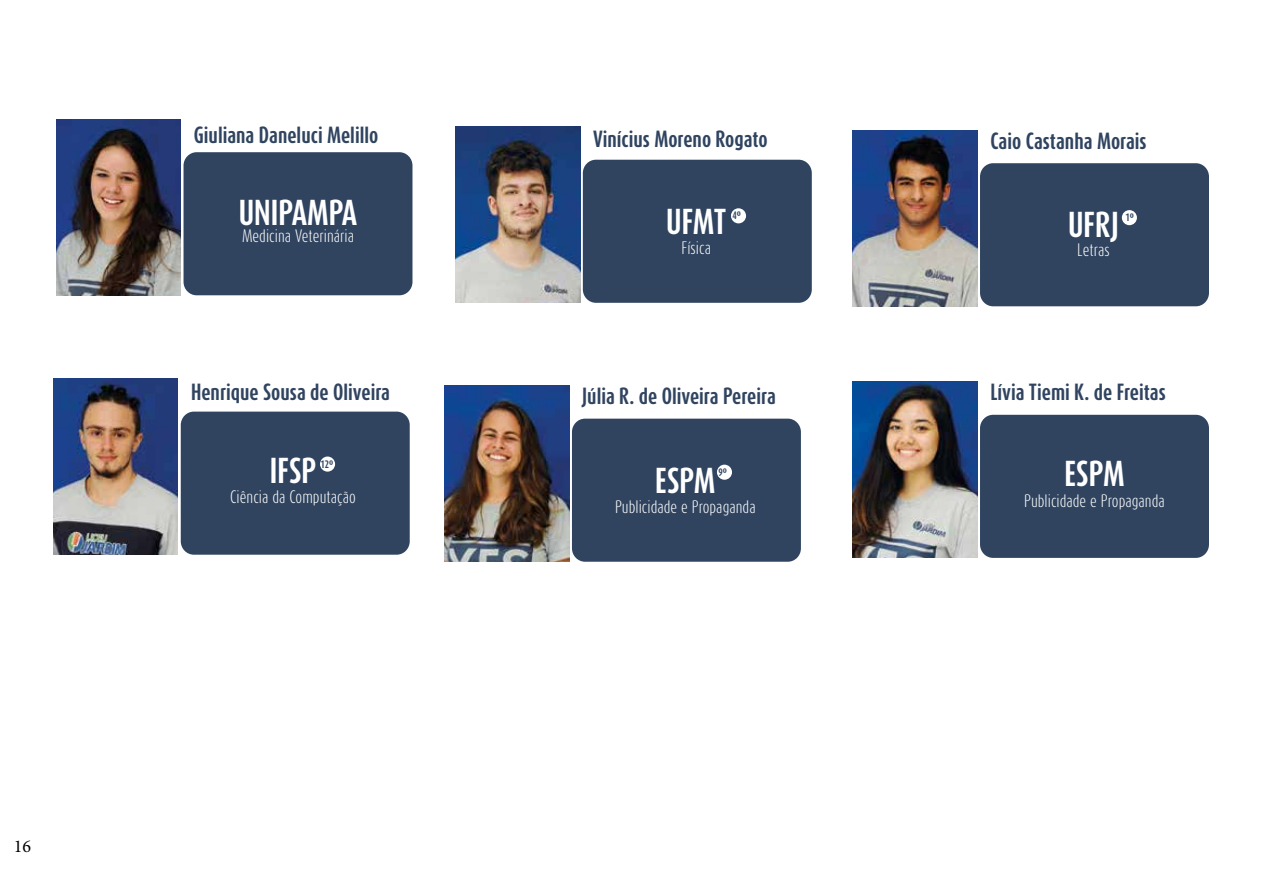
<style>
.page{position:relative;width:1263px;height:893px;background:#fff}
.page>*{position:absolute;margin:0;border:0;box-sizing:border-box;transform-origin:0 0}
.t1{font:700 30px "Dax Compact";color:#fff}
.t2{font:700 19.5px "Dax Compact";color:#304460}
.t3{font:18px "Minion Pro";color:#000}
.t4{font:300 15px "Dax Compact";color:#fff}
.t5{font:700 9px "Dax Compact";color:#304460}
</style>
<div class="page">
<img style="left:53px;top:378px;width:125px;height:177px">
<div style="left:181px;top:412px;width:229px;height:143px;background:#304460;border-radius:13px"></div>
<div style="left:320px;top:456px;width:15px;height:16px;background:#fff;border-radius:50%"></div>
<img style="left:853px;top:382px;width:124px;height:176px">
<div style="left:980px;top:415px;width:229px;height:143px;background:#304460;border-radius:13px"></div>
<img style="left:445px;top:385px;width:124px;height:177px">
<div style="left:572px;top:419px;width:229px;height:143px;background:#304460;border-radius:13px"></div>
<div style="left:717px;top:465px;width:15px;height:15px;background:#fff;border-radius:50%"></div>
<img style="left:455px;top:127px;width:125px;height:176px">
<div style="left:583px;top:160px;width:229px;height:143px;background:#304460;border-radius:13px"></div>
<div style="left:731px;top:208px;width:15px;height:15px;background:#fff;border-radius:50%"></div>
<img style="left:56px;top:119px;width:125px;height:176px">
<div style="left:184px;top:152px;width:228px;height:143px;background:#304460;border-radius:13px"></div>
<img style="left:853px;top:130px;width:124px;height:176px">
<div style="left:980px;top:163px;width:229px;height:143px;background:#304460;border-radius:13px"></div>
<div style="left:1122px;top:210px;width:15px;height:15px;background:#fff;border-radius:50%"></div>
<p class="t3" style="left:14px;top:834px;width:19px">16</p>
<p class="t2" style="left:194px;top:122px;width:186px">Giuliana Daneluci Melillo</p>
<h1 class="t1" style="left:239px;top:193px;width:120px">UNIPAMPA</h1>
<p class="t4" style="left:242px;top:226px;width:114px">Medicina Veterinária</p>
<p class="t2" style="left:191px;top:379px;width:201px">Henrique Sousa de Oliveira</p>
<h1 class="t1" style="left:270px;top:451px;width:48px">IFSP</h1>
<p class="t4" style="left:230px;top:487px;width:127px">Ciência da Computação</p>
<p class="t5" style="left:321px;top:458px;width:14px">12º</p>
<p class="t2" style="left:593px;top:126px;width:176px">Vinícius Moreno Rogato</p>
<h1 class="t1" style="left:666px;top:202px;width:61px">UFMT</h1>
<p class="t4" style="left:681px;top:238px;width:31px">Física</p>
<p class="t5" style="left:733px;top:210px;width:10px">4º</p>
<p class="t2" style="left:582px;top:383px;width:195px">Júlia R. de Oliveira Pereira</p>
<h1 class="t1" style="left:655px;top:461px;width:62px">ESPM</h1>
<p class="t4" style="left:615px;top:497px;width:142px">Publicidade e Propaganda</p>
<p class="t5" style="left:718px;top:466px;width:10px">9º</p>
<p class="t2" style="left:990px;top:128px;width:158px">Caio Castanha Morais</p>
<h1 class="t1" style="left:1068px;top:205px;width:52px">UFRJ</h1>
<p class="t4" style="left:1077px;top:240px;width:34px">Letras</p>
<p class="t5" style="left:1125px;top:212px;width:10px">1º</p>
<p class="t2" style="left:990px;top:379px;width:177px">Lívia Tiemi K. de Freitas</p>
<h1 class="t1" style="left:1064px;top:454px;width:62px">ESPM</h1>
<p class="t4" style="left:1024px;top:491px;width:142px">Publicidade e Propaganda</p>
</div>
